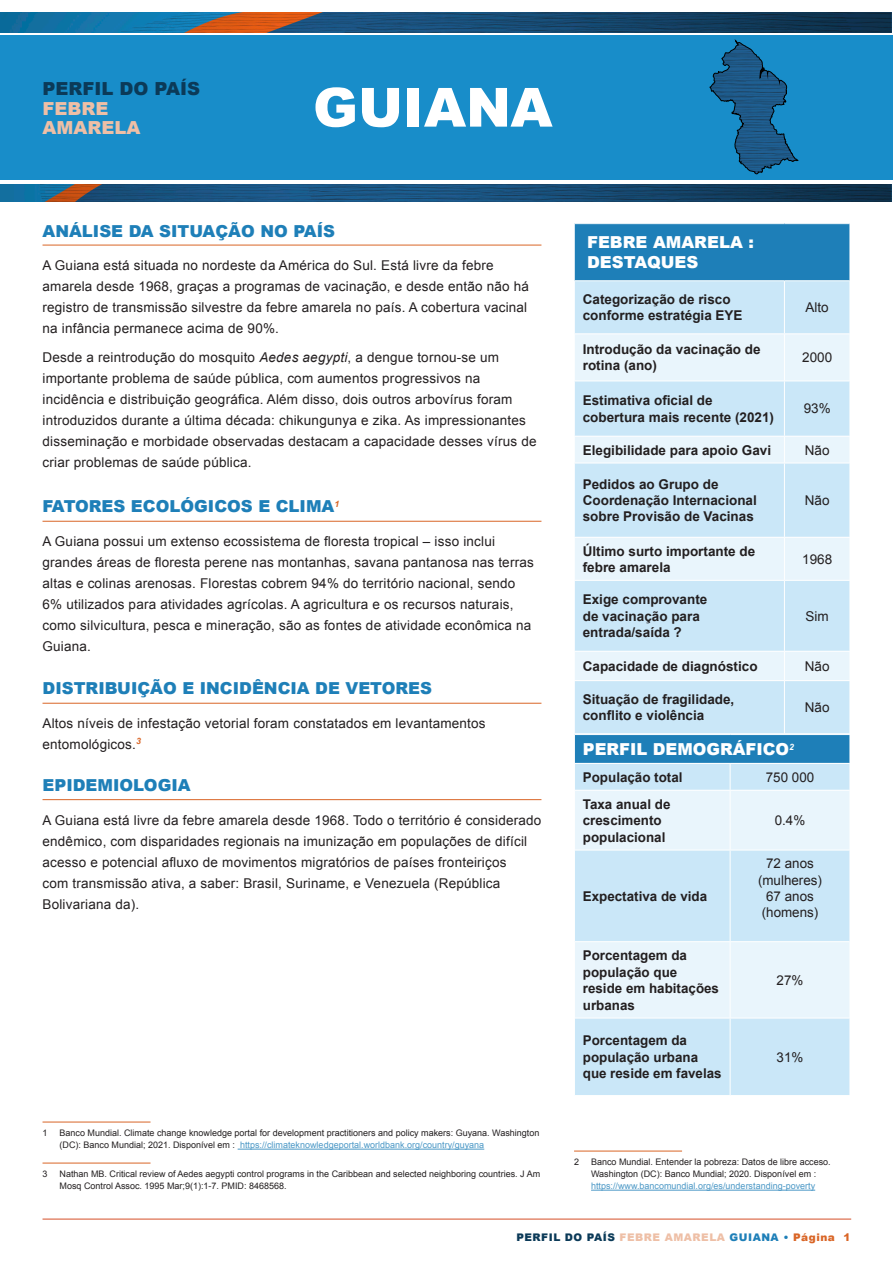
<style>
.page{position:relative;width:893px;height:1263px;background:#fff}
.page>*{position:absolute;margin:0;border:0;box-sizing:border-box;transform-origin:0 0}
.t1{font:900 54px "Arial";color:#fff}
.t2{font:900 18px "Arial";color:#0b3a58}
.t3{font:900 18px/19.5px "Arial";color:#eebfa6}
.PAHO_Ahead{font:900 16.5px "Arial";color:#1e7fb8}
.t4{font:900 16.5px/19.8px "Arial";color:#fff}
.PAHO_body{font:13.5px/21px "Arial";letter-spacing:.015em;color:#231f20}
.t5{font:700 13.5px/16.2px "Arial";color:#231f20}
.t6{font:900 10.5px "Arial";letter-spacing:.05em;color:#0b3a58}
.PAHO_Footnote{font:9px/12px "Arial";color:#231f20}
.s1{font-style:italic}
.s2{color:#4b98c6}
.s3{color:#eebfa6}
.s4{color:#1e7fb8}
.s5{color:#d96526}
</style>
<div class="page">
<hr style="left:43px;top:1219px;width:808px;height:1px;background:#d54e27">
<div style="left:574px;top:734px;width:276px;height:29px;background:#1e7fb8"></div>
<div style="left:575px;top:764px;width:275px;height:331px;background:#cae7f8"></div>
<svg style="left:575px;top:791px;width:275px;height:227px;background:#dceffa"></svg>
<hr style="left:574px;top:734px;width:156px;height:1px;background:#fff">
<hr style="left:730px;top:734px;width:120px;height:1px;background:#fff">
<hr style="left:575px;top:790px;width:155px;height:1px;background:#fff">
<hr style="left:730px;top:790px;width:120px;height:1px;background:#fff">
<hr style="left:575px;top:850px;width:155px;height:1px;background:#fff">
<hr style="left:730px;top:850px;width:120px;height:1px;background:#fff">
<hr style="left:575px;top:941px;width:155px;height:1px;background:#fff">
<hr style="left:730px;top:941px;width:120px;height:1px;background:#fff">
<hr style="left:575px;top:1018px;width:155px;height:1px;background:#fff">
<hr style="left:730px;top:1018px;width:120px;height:1px;background:#fff">
<svg style="left:574px;top:735px;width:1px;height:28px"></svg>
<svg style="left:730px;top:764px;width:1px;height:26px"></svg>
<hr style="left:730px;top:790px;width:1px;height:60px;background:#fff">
<hr style="left:730px;top:850px;width:1px;height:91px;background:#fff">
<hr style="left:730px;top:942px;width:1px;height:76px;background:#fff">
<hr style="left:730px;top:1018px;width:1px;height:77px;background:#fff">
<hr style="left:574px;top:1151px;width:108px;height:1px;background:#d96526">
<hr style="left:591px;top:1190px;width:224px;height:1px;background:#4b98c6">
<hr style="left:43px;top:245px;width:498px;height:1px;background:#d96526">
<hr style="left:43px;top:521px;width:498px;height:1px;background:#d96526">
<hr style="left:43px;top:799px;width:498px;height:1px;background:#d96526">
<hr style="left:43px;top:1122px;width:108px;height:1px;background:#d96526">
<hr style="left:238px;top:1149px;width:246px;height:1px;background:#4b98c6">
<div style="left:574px;top:224px;width:276px;height:57px;background:#1e7fb8"></div>
<div style="left:575px;top:281px;width:275px;height:452px;background:#cae7f8"></div>
<svg style="left:575px;top:334px;width:275px;height:346px;background:#d7edf9"></svg>
<hr style="left:574px;top:224px;width:1px;height:56px;background:#fff">
<hr style="left:574px;top:280px;width:210px;height:1px;background:#fff">
<hr style="left:784px;top:280px;width:66px;height:1px;background:#fff">
<hr style="left:784px;top:281px;width:1px;height:52px;background:#fff">
<hr style="left:574px;top:333px;width:210px;height:1px;background:#fff">
<hr style="left:784px;top:333px;width:66px;height:1px;background:#fff">
<hr style="left:784px;top:334px;width:1px;height:47px;background:#fff">
<hr style="left:574px;top:381px;width:210px;height:1px;background:#fff">
<hr style="left:784px;top:381px;width:66px;height:1px;background:#fff">
<hr style="left:784px;top:381px;width:1px;height:55px;background:#fff">
<hr style="left:574px;top:436px;width:210px;height:1px;background:#fff">
<hr style="left:784px;top:436px;width:66px;height:1px;background:#fff">
<svg style="left:784px;top:437px;width:1px;height:26px"></svg>
<hr style="left:574px;top:463px;width:210px;height:1px;background:#fff">
<hr style="left:784px;top:463px;width:66px;height:1px;background:#fff">
<hr style="left:784px;top:463px;width:1px;height:74px;background:#fff">
<hr style="left:574px;top:537px;width:210px;height:1px;background:#fff">
<hr style="left:784px;top:537px;width:66px;height:1px;background:#fff">
<hr style="left:784px;top:538px;width:1px;height:42px;background:#fff">
<hr style="left:574px;top:580px;width:210px;height:1px;background:#fff">
<hr style="left:784px;top:580px;width:66px;height:1px;background:#fff">
<hr style="left:784px;top:581px;width:1px;height:70px;background:#fff">
<hr style="left:574px;top:651px;width:210px;height:1px;background:#fff">
<hr style="left:784px;top:651px;width:66px;height:1px;background:#fff">
<svg style="left:784px;top:652px;width:1px;height:28px"></svg>
<hr style="left:574px;top:680px;width:210px;height:1px;background:#fff">
<hr style="left:784px;top:680px;width:66px;height:1px;background:#fff">
<hr style="left:784px;top:681px;width:1px;height:52px;background:#fff">
<div style="left:0;top:35px;width:893px;height:145px;background:#188dc9"></div>
<img style="left:0;top:13px;width:891px;height:19px">
<img style="left:0;top:184px;width:891px;height:17px">
<svg style="left:710px;top:40px;width:88px;height:134px"></svg>
<hr style="left:43px;top:703px;width:498px;height:1px;background:#d96526">
<hr style="left:43px;top:1163px;width:108px;height:1px;background:#d96526">
<p class="t2" style="left:43px;top:76px;width:159px">PERFIL DO PAÍS</p>
<p class="t3" style="left:43px;top:98px;width:100px">FEBRE<br>AMARELA</p>
<p class="t1" style="left:313px;top:68px;width:241px">GUIANA</p>
<p class="PAHO_Ahead" style="left:43px;top:219px;width:294px">ANÁLISE DA SITUAÇÃO NO PAÍS</p>
<p class="PAHO_body" style="left:43px;top:254px;width:488px">A Guiana está situada no nordeste da América do Sul. Está livre da febre amarela desde 1968, graças a programas de vacinação, e desde então não há registro de transmissão silvestre da febre amarela no país. A cobertura vacinal na infância permanece acima de 90%.</p>
<p class="PAHO_body" style="left:43px;top:347px;width:496px">Desde a reintrodução do mosquito <span class="s1">Aedes aegypti</span>, a dengue tornou-se um importante problema de saúde pública, com aumentos progressivos na incidência e distribuição geográfica. Além disso, dois outros arbovírus foram introduzidos durante a última década: chikungunya e zika. As impressionantes disseminação e morbidade observadas destacam a capacidade desses vírus de criar problemas de saúde pública.</p>
<p class="PAHO_Ahead" style="left:43px;top:494px;width:298px">FATORES ECOLÓGICOS E CLIMA<sup>1</sup></p>
<p class="PAHO_body" style="left:43px;top:531px;width:493px">A Guiana possui um extenso ecossistema de floresta tropical – isso inclui grandes áreas de floresta perene nas montanhas, savana pantanosa nas terras altas e colinas arenosas. Florestas cobrem 94% do território nacional, sendo 6% utilizados para atividades agrícolas. A agricultura e os recursos naturais, como silvicultura, pesca e mineração, são as fontes de atividade econômica na Guiana.</p>
<p class="PAHO_Ahead" style="left:43px;top:676px;width:391px">DISTRIBUIÇÃO E INCIDÊNCIA DE VETORES</p>
<p class="PAHO_body" style="left:43px;top:713px;width:445px">Altos níveis de infestação vetorial foram constatados em levantamentos entomológicos.<sup>3</sup></p>
<p class="PAHO_Ahead" style="left:43px;top:773px;width:150px">EPIDEMIOLOGIA</p>
<p class="PAHO_body" style="left:43px;top:809px;width:500px">A Guiana está livre da febre amarela desde 1968. Todo o território é considerado endêmico, com disparidades regionais na imunização em populações de difícil acesso e potencial afluxo de movimentos migratórios de países fronteiriços<br>com transmissão ativa, a saber: Brasil, Suriname, e Venezuela (República Bolivariana da).</p>
<p class="PAHO_Footnote" style="left:43px;top:1127px;width:7px">1</p>
<p class="PAHO_Footnote" style="left:60px;top:1127px;width:481px">Banco Mundial. Climate change knowledge portal for development practitioners and policy makers: Guyana. Washington (DC): Banco Mundial; 2021. Disponível em : <span class="s2">https://climateknowledgeportal.worldbank.org/country/guyana</span></p>
<p class="PAHO_Footnote" style="left:43px;top:1168px;width:7px">3</p>
<p class="PAHO_Footnote" style="left:60px;top:1168px;width:482px">Nathan MB. Critical review of Aedes aegypti control programs in the Caribbean and selected neighboring countries. J Am<br>Mosq Control Assoc. 1995 Mar;9(1):1-7. PMID: 8468568.</p>
<p class="t4" style="left:587px;top:232px;width:168px">FEBRE AMARELA :<br>DESTAQUES</p>
<p class="t5" style="left:583px;top:292px;width:161px">Categorização de risco conforme estratégia EYE</p>
<p class="PAHO_body" style="left:805px;top:297px;width:25px">Alto</p>
<p class="t5" style="left:583px;top:342px;width:179px">Introdução da vacinação de rotina (ano)</p>
<p class="PAHO_body" style="left:802px;top:347px;width:32px">2000</p>
<p class="t5" style="left:583px;top:393px;width:193px">Estimativa oficial de cobertura mais recente (2021)</p>
<p class="PAHO_body" style="left:804px;top:398px;width:29px">93%</p>
<p class="t5" style="left:583px;top:442px;width:190px">Elegibilidade para apoio Gavi</p>
<p class="PAHO_body" style="left:805px;top:439px;width:26px">Não</p>
<p class="t5" style="left:583px;top:476px;width:176px">Pedidos ao Grupo de<br>Coordenação Internacional sobre Provisão de Vacinas</p>
<p class="PAHO_body" style="left:805px;top:490px;width:26px">Não</p>
<p class="t5" style="left:583px;top:543px;width:174px">Último surto importante de febre amarela</p>
<p class="PAHO_body" style="left:802px;top:549px;width:32px">1968</p>
<p class="t5" style="left:583px;top:592px;width:126px">Exige comprovante de vacinação para entrada/saída ?</p>
<p class="PAHO_body" style="left:805px;top:606px;width:25px">Sim</p>
<p class="t5" style="left:583px;top:658px;width:176px">Capacidade de diagnóstico</p>
<p class="PAHO_body" style="left:805px;top:656px;width:26px">Não</p>
<p class="t5" style="left:583px;top:692px;width:153px">Situação de fragilidade, conflito e violência</p>
<p class="PAHO_body" style="left:805px;top:697px;width:26px">Não</p>
<p class="t4" style="left:583px;top:738px;width:213px">PERFIL DEMOGRÁFICO<sup>2</sup></p>
<p class="t5" style="left:583px;top:769px;width:101px">População total</p>
<p class="PAHO_body" style="left:766px;top:767px;width:50px">750 000</p>
<p class="t5" style="left:583px;top:796px;width:89px">Taxa anual de crescimento populacional</p>
<p class="PAHO_body" style="left:775px;top:810px;width:32px">0.4%</p>
<p class="t5" style="left:583px;top:888px;width:126px">Expectativa de vida</p>
<p class="t5" style="left:583px;top:947px;width:138px">Porcentagem da população que reside em habitações urbanas</p>
<p class="t5" style="left:583px;top:1033px;width:140px">Porcentagem da população urbana que reside em favelas</p>
<p class="PAHO_body" style="left:766px;top:853px;width:49px">72 anos</p>
<p class="PAHO_body" style="left:758px;top:869px;width:65px">(mulheres)</p>
<p class="PAHO_body" style="left:762px;top:888px;width:58px;line-height:16.2px;text-align:center">67 anos (homens)</p>
<p class="PAHO_body" style="left:777px;top:970px;width:28px">27%</p>
<p class="PAHO_body" style="left:777px;top:1046px;width:28px">31%</p>
<p class="PAHO_Footnote" style="left:574px;top:1156px;width:7px">2</p>
<p class="PAHO_Footnote" style="left:591px;top:1156px;width:241px">Banco Mundial. Entender la pobreza: Datos de libre acceso.<br>Washington (DC): Banco Mundial; 2020. Disponível em : <span class="s2">https://www.bancomundial.org/es/understanding-poverty</span></p>
<p class="t6" style="left:516px;top:1230px;width:336px">PERFIL DO PAÍS <span class="s3">FEBRE AMARELA</span> <span class="s4">GUIANA •</span> <span class="s5">Página 1</span></p>
</div>
